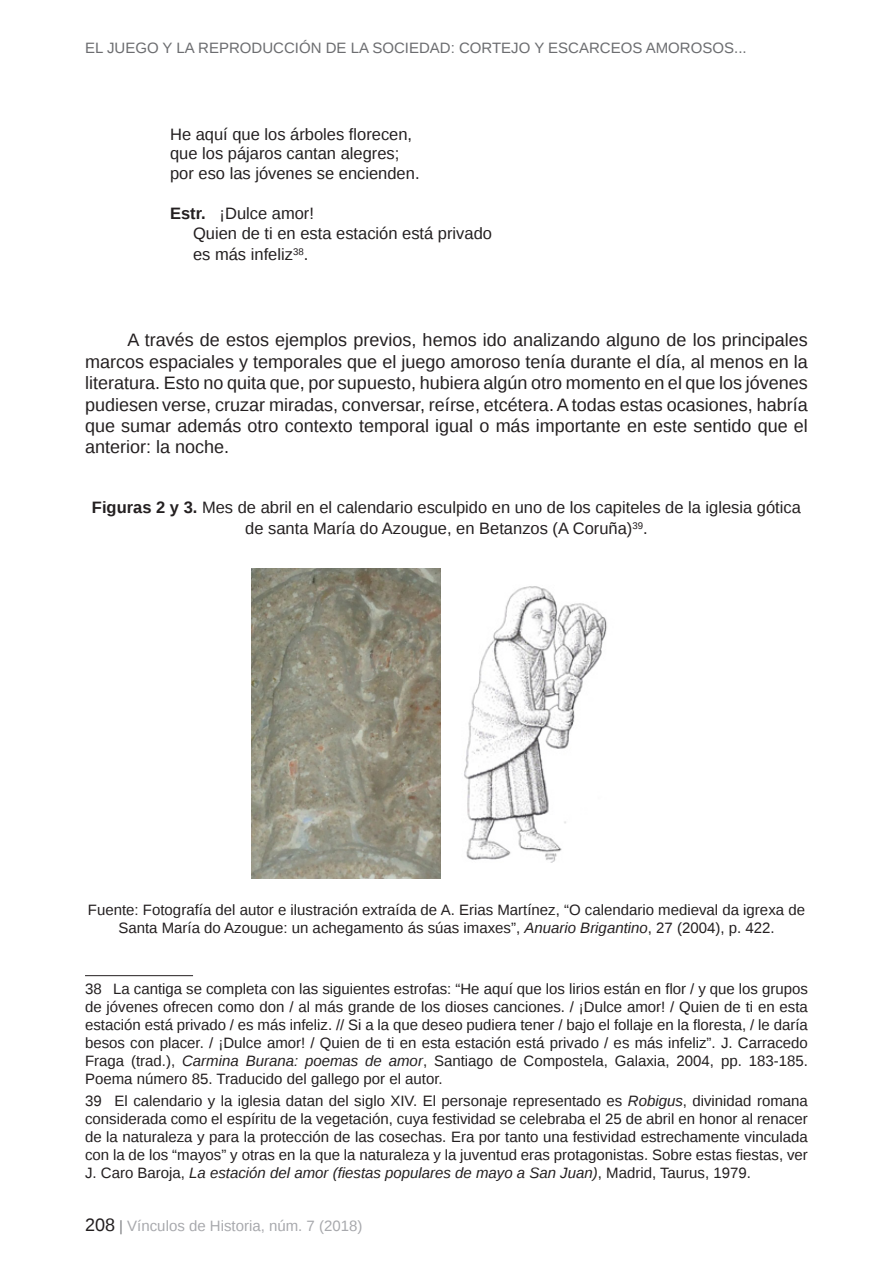
<style>
.page{position:relative;width:893px;height:1263px;background:#fff}
.page>*{position:absolute;margin:0;border:0;box-sizing:border-box;transform-origin:0 0}
.t1{font:18px/21.5px "Liberation Sans";color:#231f20;text-align:justify}
.t2{font:16.5px/21.6px "Liberation Sans";color:#231f20;text-align:center}
.VdH{font:15px/18px "Liberation Sans";color:#231f20;text-align:justify}
.t3{font:15px "Liberation Sans";color:#6c6d70}
.t4{font:15px "Liberation Sans";color:#a8a9ad}
.s1{font-weight:700}
.s2{font-style:italic}
.s3{font-size:18px;color:#231f20}
.s4{color:#808285}
</style>
<div class="page">
<img style="left:251px;top:568px;width:189px;height:311px">
<img style="left:464px;top:586px;width:143px;height:276px">
<hr style="left:85px;top:975px;width:108px;height:1px;background:#231f20">
<p class="t3" style="left:85px;top:40px;width:663px">EL JUEGO Y LA REPRODUCCIÓN DE LA SOCIEDAD: CORTEJO Y ESCARCEOS AMOROSOS...</p>
<p class="t2" style="left:170px;top:124px;width:244px">He aquí que los árboles florecen,</p>
<p class="t2" style="left:170px;top:144px;width:231px">que los pájaros cantan alegres;</p>
<p class="t2" style="left:170px;top:163px;width:251px">por eso las jóvenes se encienden.</p>
<p class="t2" style="left:170px;top:203px;width:145px"><span class="s1">Estr.</span> ¡Dulce amor!</p>
<p class="t2" style="left:193px;top:223px;width:300px">Quien de ti en esta estación está privado</p>
<p class="t2" style="left:193px;top:244px;width:117px">es más infeliz<sup>38</sup>.</p>
<p class="t1" style="left:85px;top:330px;width:724px;text-indent:43px">A través de estos ejemplos previos, hemos ido analizando alguno de los principales marcos espaciales y temporales que el juego amoroso tenía durante el día, al menos en la literatura. Esto no quita que, por supuesto, hubiera algún otro momento en el que los jóvenes pudiesen verse, cruzar miradas, conversar, reírse, etcétera. A todas estas ocasiones, habría que sumar además otro contexto temporal igual o más importante en este sentido que el anterior: la noche.</p>
<p class="t2" style="left:92px;top:497px;width:710px"><span class="s1">Figuras 2 y 3.</span> Mes de abril en el calendario esculpido en uno de los capiteles de la iglesia gótica de santa María do Azougue, en Betanzos (A Coruña)<sup>39</sup>.</p>
<p class="VdH" style="left:88px;top:901px;width:719px;text-align:center">Fuente: Fotografía del autor e ilustración extraída de A. Erias Martínez, “O calendario medieval da igrexa de<br>Santa María do Azougue: un achegamento ás súas imaxes”, <span class="s2">Anuario Brigantino</span>, 27 (2004), p. 422.</p>
<p class="VdH" style="left:85px;top:980px;width:724px">38 La cantiga se completa con las siguientes estrofas: “He aquí que los lirios están en flor / y que los grupos de jóvenes ofrecen como don / al más grande de los dioses canciones. / ¡Dulce amor! / Quien de ti en esta estación está privado / es más infeliz. // Si a la que deseo pudiera tener / bajo el follaje en la floresta, / le daría besos con placer. / ¡Dulce amor! / Quien de ti en esta estación está privado / es más infeliz”. J. Carracedo Fraga (trad.), <span class="s2">Carmina Burana: poemas de amor</span>, Santiago de Compostela, Galaxia, 2004, pp. 183-185.<br>Poema número 85. Traducido del gallego por el autor.</p>
<p class="VdH" style="left:85px;top:1092px;width:724px">39 El calendario y la iglesia datan del siglo XIV. El personaje representado es <span class="s2">Robigus</span>, divinidad romana considerada como el espíritu de la vegetación, cuya festividad se celebraba el 25 de abril en honor al renacer de la naturaleza y para la protección de las cosechas. Era por tanto una festividad estrechamente vinculada con la de los “mayos” y otras en la que la naturaleza y la juventud eras protagonistas. Sobre estas fiestas, ver J. Caro Baroja, <span class="s2">La estación del amor (fiestas populares de mayo a San Juan)</span>, Madrid, Taurus, 1979.</p>
<p class="t4" style="left:85px;top:1218px;width:279px"><span class="s3">208</span> <span class="s4">|</span> Vínculos de Historia, núm. 7 (2018)</p>
</div>
